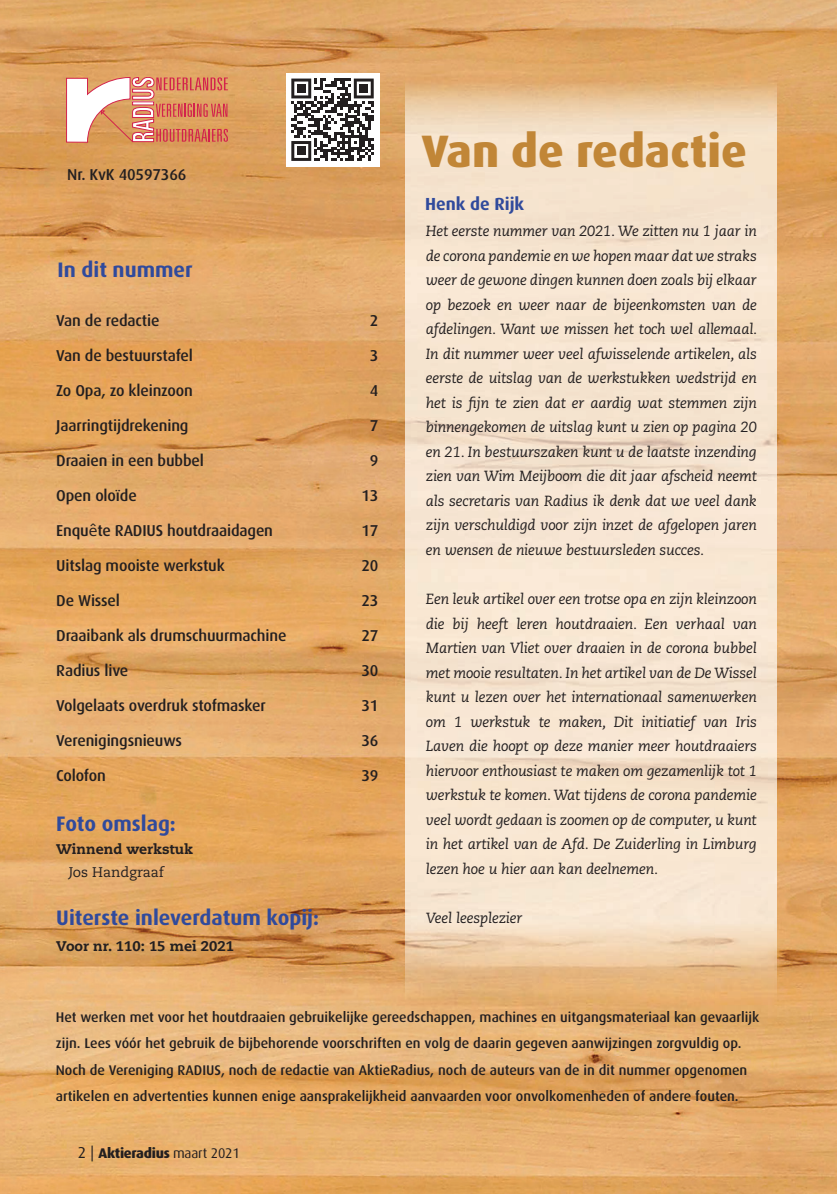
<style>
.page{position:relative;width:837px;height:1194px;background:#fff}
.page>*{position:absolute;margin:0;border:0;box-sizing:border-box;transform-origin:0 0}
.t1{font:800 45.5px "Dax";color:#c18637}
.t2{font:700 21px "Dax";color:#304a9c}
.t3{font:700 17.5px "Dax";color:#304a9c}
.t4{font:500 15.75px "Dax";letter-spacing:-.01em;color:#231f20}
.t5{font:italic 14.7px/24.5px "Caecilia LT Std";letter-spacing:-.01em;color:#231f20;text-align:justify}
.t6{font:500 14px/26.2px "Dax";color:#231f20}
.t7{font:800 14px "Caecilia LT Std";color:#231f20}
.t8{font:800 14px "Dax";letter-spacing:-.02em;color:#231f20}
.t9{font:14px "Caecilia LT Std";color:#231f20}
.s1{font-family:"Caecilia LT Std";font-weight:400}
.s2{font-weight:400;font-size:15.75px}
.s3{font-weight:400}
</style>
<div class="page">
<img style="left:0;top:0;width:836px;height:1193px">
<img style="left:405px;top:65px;width:371px;height:955px">
<svg style="left:66px;top:77px;width:162px;height:66px"></svg>
<div style="left:285px;top:73px;width:94px;height:94px;background:#fff"></div>
<svg style="left:291px;top:79px;width:82px;height:82px"></svg>
<div style="left:297px;top:84px;width:8px;height:9px;background:#231f20"></div>
<div style="left:359px;top:84px;width:9px;height:9px;background:#231f20"></div>
<div style="left:297px;top:147px;width:8px;height:8px;background:#231f20"></div>
<svg style="left:0;top:0;width:5px;height:5px"></svg>
<svg style="left:466px;top:396px;width:10px;height:16px"></svg>
<p class="t4" style="left:67px;top:165px;width:121px">Nr. KvK 40597366</p>
<h2 class="t2" style="left:57px;top:258px;width:137px">In dit nummer</h2>
<p class="t4" style="left:56px;top:312px;width:105px">Van de redactie</p>
<p class="t4" style="left:370px;top:312px;width:10px">2</p>
<p class="t4" style="left:56px;top:347px;width:138px">Van de bestuurstafel</p>
<p class="t4" style="left:370px;top:347px;width:10px">3</p>
<p class="t4" style="left:56px;top:382px;width:138px">Zo Opa, zo kleinzoon</p>
<p class="t4" style="left:370px;top:382px;width:10px">4</p>
<p class="t4" style="left:56px;top:417px;width:134px">Jaarringtijdrekening</p>
<p class="t4" style="left:370px;top:417px;width:10px">7</p>
<p class="t4" style="left:56px;top:452px;width:149px">Draaien in een bubbel</p>
<p class="t4" style="left:370px;top:452px;width:10px">9</p>
<p class="t4" style="left:56px;top:487px;width:82px">Open oloïde</p>
<p class="t4" style="left:361px;top:487px;width:19px">13</p>
<p class="t4" style="left:56px;top:522px;width:218px">Enqu<span class="s1">ê</span>te RADIUS houtdraaidagen</p>
<p class="t4" style="left:361px;top:522px;width:19px">17</p>
<p class="t4" style="left:56px;top:557px;width:170px">Uitslag mooiste werkstuk</p>
<p class="t4" style="left:361px;top:557px;width:19px">20</p>
<p class="t4" style="left:56px;top:592px;width:65px">De Wissel</p>
<p class="t4" style="left:361px;top:592px;width:19px">23</p>
<p class="t4" style="left:56px;top:627px;width:232px">Draaibank als drumschuurmachine</p>
<p class="t4" style="left:361px;top:627px;width:19px">27</p>
<p class="t4" style="left:56px;top:662px;width:74px">Radius live</p>
<p class="t4" style="left:361px;top:662px;width:19px">30</p>
<p class="t4" style="left:56px;top:697px;width:211px">Volgelaats overdruk stofmasker</p>
<p class="t4" style="left:361px;top:697px;width:19px">31</p>
<p class="t4" style="left:56px;top:732px;width:127px">Verenigingsnieuws</p>
<p class="t4" style="left:361px;top:732px;width:19px">36</p>
<p class="t4" style="left:56px;top:767px;width:51px">Colofon</p>
<p class="t4" style="left:361px;top:767px;width:19px">39</p>
<h2 class="t2" style="left:56px;top:812px;width:121px">Foto omslag:</h2>
<p class="t7" style="left:56px;top:840px;width:138px">Winnend werkstuk</p>
<p class="t9" style="left:69px;top:863px;width:97px">Jos Handgraaf</p>
<h2 class="t2" style="left:56px;top:905px;width:264px">Uiterste inleverdatum kopij:</h2>
<p class="t7" style="left:56px;top:937px;width:179px">Voor nr. 110: 15 mei 2021</p>
<h1 class="t1" style="left:422px;top:125px;width:326px">Van de redactie</h1>
<p class="t3" style="left:425px;top:194px;width:101px">Henk de Rijk</p>
<p class="t5" style="left:425px;top:219px;width:333px">Het eerste nummer van 2021. We zitten nu 1 jaar in de corona pandemie en we hopen maar dat we straks weer de gewone dingen kunnen doen zoals bij elkaar op bezoek en weer naar de bijeenkomsten van de afdelingen. Want we missen het toch wel allemaal.<br>In dit nummer weer veel afwisselende artikelen, als eerste de uitslag van de werkstukken wedstrijd en het is jn te zien dat er aardig wat stemmen zijn binnengekomen de uitslag kunt u zien op pagina 20 en 21. In bestuurszaken kunt u de laatste inzending zien van Wim Meijboom die dit jaar afscheid neemt als secretaris van Radius ik denk dat we veel dank zijn verschuldigd voor zijn inzet de afgelopen jaren en wensen de nieuwe bestuursleden succes.</p>
<p class="t5" style="left:425px;top:587px;width:332px">Een leuk artikel over een trotse opa en zijn kleinzoon die bij heeft leren houtdraaien. Een verhaal van Martien van Vliet over draaien in de corona bubbel met mooie resultaten. In het artikel van de De Wissel kunt u lezen over het internationaal samenwerken om 1 werkstuk te maken, Dit initiatief van Iris Laven die hoopt op deze manier meer houtdraaiers hiervoor enthousiast te maken om gezamenlijk tot 1 werkstuk te komen. Wat tijdens de corona pandemie veel wordt gedaan is zoomen op de computer, u kunt in het artikel van de Afd. De Zuiderling in Limburg lezen hoe u hier aan kan deelnemen.</p>
<p class="t5" style="left:425px;top:905px;width:98px">Veel leesplezier</p>
<p class="t6" style="left:56px;top:1004px;width:705px">Het werken met voor het houtdraaien gebruikelijke gereedschappen, machines en uitgangsmateriaal kan gevaarlijk zijn. Lees vóór het gebruik de bijbehorende voorschriften en volg de daarin gegeven aanwijzingen zorgvuldig op.<br>Noch de Vereniging RADIUS, noch de redactie van AktieRadius, noch de auteurs van de in dit nummer opgenomen artikelen en advertenties kunnen enige aansprakelijkheid aanvaarden voor onvolkomenheden of andere fouten.</p>
<p class="t8" style="left:78px;top:1144px;width:163px"><span class="s2">2 |</span> Aktieradius <span class="s3">maart 2021</span></p>
</div>
